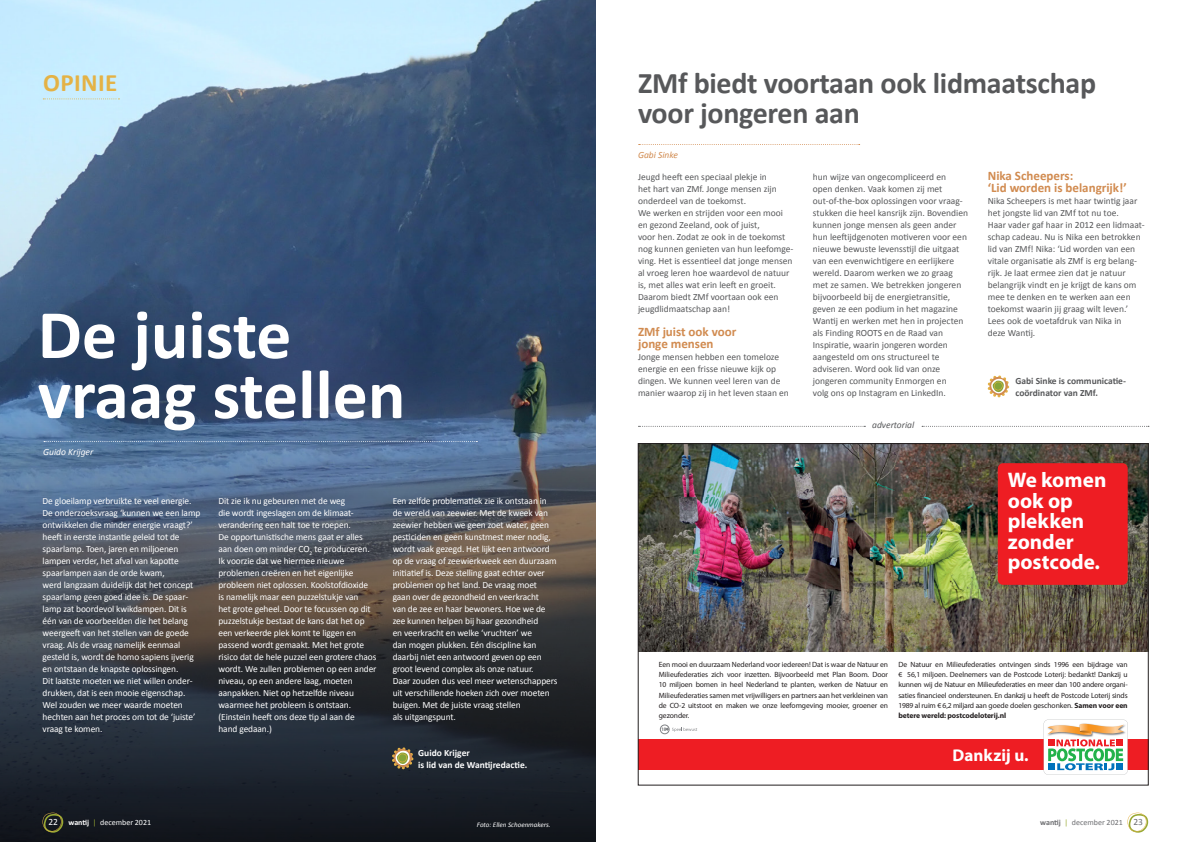
<style>
.page{position:relative;width:1191px;height:842px;background:#fff}
.page>*{position:absolute;margin:0;border:0;box-sizing:border-box;transform-origin:0 0}
.brood{font:700 70px "Calibri";color:#fff}
.brood-2{font:700 30px/30px "Calibri";letter-spacing:-.01em;color:#57585a}
.brood-3{font:700 25px "Calibri";letter-spacing:.015em;color:#e4b245}
.t1{font:700 21.1px/20.4px "Myriad Pro";color:#fff}
.t2{font:700 17px "Myriad Pro";color:#fff}
.brood-4{font:700 13px/12px "Calibri";color:#d18b50}
.brood-5{font:9.5px/12px "Calibri";letter-spacing:-.01em;color:#fff}
.brood-6{font:9.5px/12px "Calibri";color:#57585a}
.brood-7{font:700 9.5px/12px "Calibri";color:#57585a}
.brood-8{font:700 9.5px "Calibri";color:#fff}
.naam{font:italic 9.5px "Calibri";color:#fff}
.brood-9{font:italic 9.5px "Calibri";color:#57585a}
.naam-2{font:italic 9.5px "Calibri";color:#d18b50}
.t3{font:9.5px "Calibri";color:#6c6d70}
.t4{font:8px "Calibri";color:#fff}
.t5{font:8px "Calibri";color:#6c6d70}
.t6{font:7.6px/10.2px "Myriad Pro";letter-spacing:-.01em;color:#231f20;text-align:justify}
.fotobijschrift{font:italic 7px "Calibri";color:#fff}
.s1{font-weight:700}
.s2{color:#99a934}
</style>
<div class="page">
<img style="left:0;top:0;width:595px;height:286px">
<svg style="left:0;top:286px;width:595px;height:556px;background:#394455"></svg>
<svg style="left:43px;top:98px;width:76px;height:1px"></svg>
<svg style="left:392px;top:747px;width:21px;height:22px"></svg>
<svg style="left:44px;top:441px;width:433px;height:1px"></svg>
<div style="left:660px;top:725px;width:9px;height:9px;border:1px solid #808285;border-radius:50%"></div>
<svg style="left:661px;top:727px;width:36px;height:5px"></svg>
<div style="left:638px;top:739px;width:510px;height:31px;background:#ee1d23"></div>
<svg style="left:1043px;top:720px;width:84px;height:55px"></svg>
<img style="left:640px;top:445px;width:506px;height:206px">
<div style="left:997px;top:463px;width:130px;height:122px;background:#ee1d23;border-radius:5px"></div>
<svg style="left:638px;top:426px;width:227px;height:1px"></svg>
<svg style="left:922px;top:426px;width:227px;height:1px"></svg>
<svg style="left:987px;top:375px;width:22px;height:22px"></svg>
<svg style="left:638px;top:144px;width:221px;height:1px"></svg>
<svg style="left:43px;top:813px;width:20px;height:20px"></svg>
<svg style="left:1127px;top:813px;width:21px;height:20px"></svg>
<p class="brood-3" style="left:43px;top:65px;width:75px">OPINIE</p>
<p class="brood" style="left:38px;top:285px;width:255px">De juiste</p>
<p class="brood" style="left:38px;top:345px;width:369px">vraag stellen</p>
<p class="naam" style="left:43px;top:445px;width:52px">Guido Krijger</p>
<p class="brood-5" style="left:43px;top:495px;width:159px">De gloeilamp verbruikte te veel energie.<br>De onderzoeksvraag ‘kunnen we een lamp ontwikkelen die minder energie vraagt?’ heeft in eerste instantie geleid tot de spaarlamp. Toen, jaren en miljoenen lampen verder, het afval van kapotte spaarlampen aan de orde kwam,<br>werd langzaam duidelijk dat het concept spaarlamp geen goed idee is. De spaar&shy;lamp zat boordevol kwikdampen. Dit is één van de voorbeelden die het belang weergeeft van het stellen van de goede vraag. Als de vraag namelijk eenmaal gesteld is, wordt de homo sapiens ijverig en ontstaan de knapste oplossingen.<br>Dit laatste moeten we niet willen onder&shy;drukken, dat is een mooie eigenschap.<br>Wel zouden we meer waarde moeten hechten aan het proces om tot de ‘juiste’ vraag te komen.</p>
<p class="brood-5" style="left:218px;top:495px;width:160px">Dit zie ik nu gebeuren met de weg<br>die wordt ingeslagen om de klimaat&shy;verandering een halt toe te roepen.<br>De opportunistische mens gaat er alles aan doen om minder CO<sub>2</sub> te produceren.<br>Ik voorzie dat we hiermee nieuwe problemen creëren en het eigenlijke probleem niet oplossen. Koolstofdioxide<br>is namelijk maar een puzzelstukje van<br>het grote geheel. Door te focussen op dit puzzelstukje bestaat de kans dat het op een verkeerde plek komt te liggen en passend wordt gemaakt. Met het grote risico dat de hele puzzel een grotere chaos wordt. We zullen problemen op een ander niveau, op een andere laag, moeten aanpakken. Niet op hetzelfde niveau waarmee het probleem is ontstaan. (Einstein heeft ons deze tip al aan de<br>hand gedaan.)</p>
<p class="brood-5" style="left:393px;top:495px;width:166px">Een zelfde problematiek zie ik ontstaan in de wereld van zeewier. Met de kweek van zeewier hebben we geen zoet water, geen pesticiden en geen kunstmest meer nodig, wordt vaak gezegd. Het lijkt een antwoord op de vraag of zeewierkweek een duurzaam initiatief is. Deze stelling gaat echter over problemen op het land. De vraag moet<br>gaan over de gezondheid en veerkracht<br>van de zee en haar bewoners. Hoe we de zee kunnen helpen bij haar gezondheid<br>en veerkracht en welke ‘vruchten’ we<br>dan mogen plukken. Eén discipline kan daarbij niet een antwoord geven op een groot levend complex als onze natuur.<br>Daar zouden dus veel meer wetenschappers uit verschillende hoeken zich over moeten buigen. Met de juiste vraag stellen<br>als uitgangspunt.</p>
<p class="brood-8" style="left:418px;top:746px;width:53px">Guido Krijger</p>
<p class="brood-8" style="left:418px;top:758px;width:111px">is lid van de Wantijredactie.</p>
<p class="brood-2" style="left:638px;top:67px;width:459px">ZMf biedt voortaan ook lidmaatschap voor jongeren aan</p>
<p class="naam-2" style="left:638px;top:148px;width:41px">Gabi Sinke</p>
<p class="brood-6" style="left:638px;top:171px;width:157px">Jeugd heeft een speciaal plekje in<br>het hart van ZMf. Jonge mensen zijn onderdeel van de toekomst.<br>We werken en strijden voor een mooi en gezond Zeeland, ook of juist,<br>voor hen. Zodat ze ook in de toekomst nog kunnen genieten van hun leefomge&shy;ving. Het is essentieel dat jonge mensen al vroeg leren hoe waardevol de natuur is, met alles wat erin leeft en groeit.<br>Daarom biedt ZMf voortaan ook een jeugdlidmaatschap aan!</p>
<p class="brood-4" style="left:638px;top:325px;width:100px">ZMf juist ook voor jonge mensen</p>
<p class="brood-6" style="left:638px;top:351px;width:152px">Jonge mensen hebben een tomeloze energie en een frisse nieuwe kijk op dingen. We kunnen veel leren van de manier waarop zij in het leven staan en</p>
<p class="brood-6" style="left:813px;top:171px;width:157px">hun wijze van ongecompliceerd en open denken. Vaak komen zij met out-of-the-box oplossingen voor vraag&shy;stukken die heel kansrijk zijn. Bovendien kunnen jonge mensen als geen ander hun leeftijdgenoten motiveren voor een nieuwe bewuste levensstijl die uitgaat van een evenwichtigere en eerlijkere wereld. Daarom werken we zo graag met ze samen. We betrekken jongeren bijvoorbeeld bij de energietransitie, geven ze een podium in het magazine Wantij en werken met hen in projecten als Finding ROOTS en de Raad van Inspiratie, waarin jongeren worden aangesteld om ons structureel te adviseren. Word ook lid van onze jongeren community Enmorgen en<br>volg ons op Instagram en LinkedIn.</p>
<p class="brood-9" style="left:872px;top:419px;width:44px">advertorial</p>
<p class="brood-4" style="left:987px;top:169px;width:140px">Nika Scheepers:<br>‘Lid worden is belangrijk!’</p>
<p class="brood-6" style="left:987px;top:195px;width:158px">Nika Scheepers is met haar twintig jaar het jongste lid van ZMf tot nu toe.<br>Haar vader gaf haar in 2012 een lidmaat&shy;schap cadeau. Nu is Nika een betrokken lid van ZMf! Nika: ‘Lid worden van een vitale organisatie als ZMf is erg belang&shy;rijk. Je laat ermee zien dat je natuur belangrijk vindt en je krijgt de kans om mee te denken en te werken aan een toekomst waarin jij graag wilt leven.’ Lees ook de voetafdruk van Nika in<br>deze Wantij.</p>
<p class="brood-7" style="left:1015px;top:374px;width:112px">Gabi Sinke is communicatie&shy;coördinator van ZMf.</p>
<p class="t1" style="left:1007px;top:470px;width:100px">We komen ook op plekken zonder postcode.</p>
<p class="t6" style="left:659px;top:659px;width:231px">Een mooi en duurzaam Nederland voor iedereen! Dat is waar de Natuur en Milieufederaties zich voor inzetten. Bijvoorbeeld met Plan Boom. Door 10 miljoen bomen in heel Nederland te planten, werken de Natuur en Milieufederaties samen met vrijwilligers en partners aan het verkleinen van de CO-2 uitstoot en maken we onze leefomgeving mooier, groener en gezonder.</p>
<p class="t6" style="left:898px;top:659px;width:231px">De Natuur en Milieufederaties ontvingen sinds 1996 een bijdrage van € 56,1 miljoen. Deelnemers van de Postcode Loterij: bedankt! Dankzij u kunnen wij de Natuur en Milieufederaties en meer dan 100 andere organi&shy;saties financieel ondersteunen. En dankzij u heeft de Postcode Loterij sinds 1989 al ruim € 6,2 miljard aan goede doelen geschonken. <span class="s1">Samen voor een betere wereld: postcodeloterij.nl</span></p>
<p class="t2" style="left:952px;top:746px;width:78px">Dankzij u.</p>
<p class="brood-5" style="left:48px;top:816px;width:11px">22</p>
<p class="t5" style="left:1040px;top:817px;width:84px"><span class="s1">wantij</span> <span class="s2">|</span> december 2021</p>
<p class="t3" style="left:1133px;top:816px;width:11px">23</p>
<p class="t4" style="left:68px;top:817px;width:84px"><span class="s1">wantij</span> <span class="s2">|</span> december 2021</p>
<p class="fotobijschrift" style="left:477px;top:820px;width:75px">Foto: Ellen Schoenmakers.</p>
</div>
